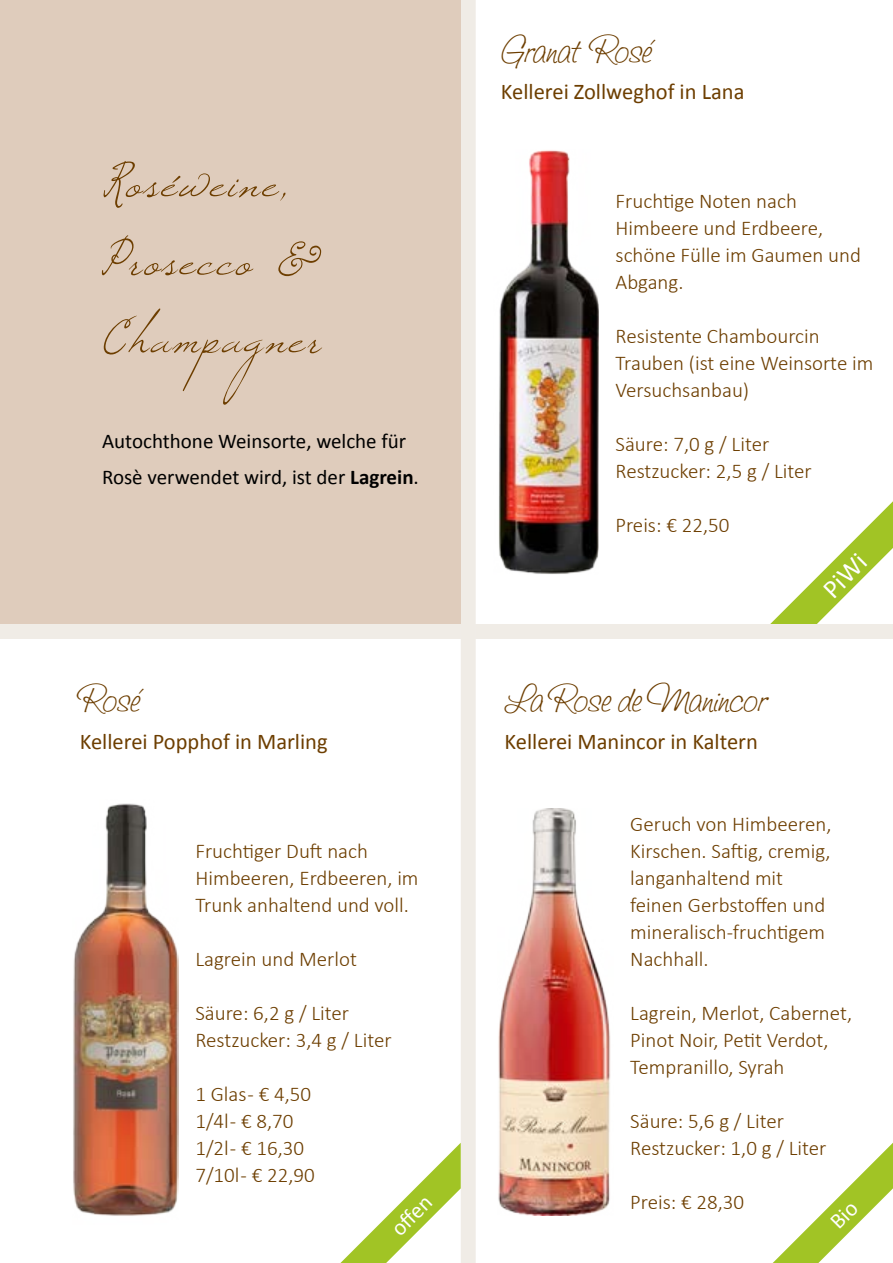
<style>
.page{position:relative;width:893px;height:1263px;background:#fff}
.page>*{position:absolute;margin:0;border:0;box-sizing:border-box;transform-origin:0 0}
.t1{font:60px/78px "Windsong";letter-spacing:.04em;color:#6d3e00}
.t2{font:500 40.5px "TF Saginaw";letter-spacing:.025em;color:#6d3e00}
.t3{font:26.85px "Calibri";color:#fff}
.t4{font:22.5px "Calibri";color:#6d3e00}
.t5{font:22.5px "Calibri";color:#fff}
.t6{font:300 21px/27px "Calibri";color:#6d3e00}
.t7{font:21px/36px "Calibri";color:#000}
.s1{font-weight:700}
</style>
<div class="page">
<div style="left:461px;top:0;width:15px;height:1263px;background:#f0ece6"></div>
<div style="left:0;top:624px;width:461px;height:15px;background:#f0ece6"></div>
<div style="left:476px;top:624px;width:417px;height:15px;background:#f0ece6"></div>
<div style="left:0;top:0;width:461px;height:624px;background:#dfccbc"></div>
<img style="left:73px;top:803px;width:105px;height:413px">
<img style="left:499px;top:150px;width:100px;height:424px">
<svg style="left:770px;top:501px;width:123px;height:123px"></svg>
<svg style="left:340px;top:1143px;width:121px;height:120px"></svg>
<img style="left:498px;top:809px;width:113px;height:406px">
<svg style="left:773px;top:1143px;width:120px;height:120px"></svg>
<h1 class="t1" style="left:102px;top:136px;width:219px">Roséweine,<br>Prosecco &amp;<br>Champagner</h1>
<p class="t7" style="left:102px;top:422px;width:318px">Autochthone Weinsorte, welche für<br>Rosè verwendet wird, ist der <span class="s1">Lagrein</span>.</p>
<h2 class="t2" style="left:80px;top:676px;width:61px">Rosé</h2>
<p class="t4" style="left:80px;top:726px;width:249px">Kellerei Popphof in Marling</p>
<p class="t6" style="left:195px;top:837px;width:225px">Fruchtiger Duft nach<br>Himbeeren, Erdbeeren, im<br>Trunk anhaltend und voll.</p>
<p class="t6" style="left:195px;top:945px;width:163px">Lagrein und Merlot</p>
<p class="t6" style="left:195px;top:999px;width:198px">Säure: 6,2 g / Liter<br>Restzucker: 3,4 g / Liter</p>
<p class="t6" style="left:195px;top:1080px;width:121px">1 Glas - € 4,50<br>1/4l - € 8,70<br>1/2l - € 16,30<br>7/10l - € 22,90</p>
<p class="t5" style="left:384px;top:1220px;width:49px;rotate:-45deg">off en</p>
<h2 class="t2" style="left:501px;top:26px;width:152px">Granat Rosé</h2>
<p class="t4" style="left:501px;top:76px;width:245px">Kellerei Zollweghof in Lana</p>
<p class="t6" style="left:616px;top:187px;width:247px">Fruchtige Noten nach<br>Himbeere und Erdbeere, schöne Fülle im Gaumen und<br>Abgang.</p>
<p class="t6" style="left:616px;top:322px;width:259px">Resistente Chambourcin<br>Trauben (ist eine Weinsorte im<br>Versuchsanbau)</p>
<p class="t6" style="left:616px;top:430px;width:198px">Säure: 7,0 g / Liter<br>Restzucker: 2,5 g / Liter</p>
<p class="t6" style="left:616px;top:511px;width:115px">Preis: € 22,50</p>
<p class="t3" style="left:814px;top:580px;width:52px;rotate:-45deg">PiWi</p>
<h2 class="t2" style="left:504px;top:676px;width:262px">La Rose de Manincor</h2>
<p class="t4" style="left:504px;top:726px;width:255px">Kellerei Manincor in Kaltern</p>
<p class="t6" style="left:630px;top:810px;width:203px">Geruch von Himbeeren,<br>Kirschen. Saftig, cremig, langanhaltend mit feinen Gerbstoffen und mineralisch-fruchtigem<br>Nachhall.</p>
<p class="t6" style="left:630px;top:999px;width:223px">Lagrein, Merlot, Cabernet,<br>Pinot Noir, Petit Verdot,<br>Tempranillo, Syrah</p>
<p class="t6" style="left:630px;top:1107px;width:198px">Säure: 5,6 g / Liter<br>Restzucker: 1,0 g / Liter</p>
<p class="t6" style="left:630px;top:1188px;width:115px">Preis: € 28,30</p>
</div>
